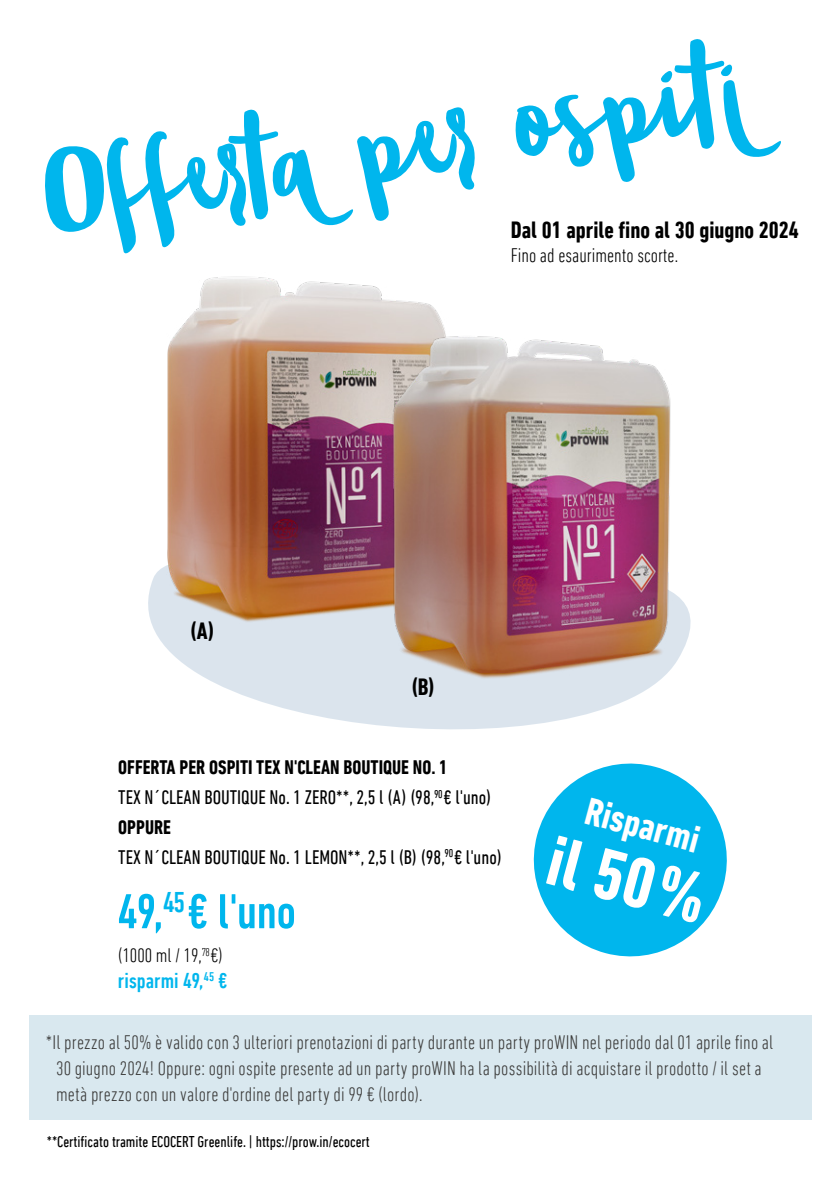
<style>
.page{position:relative;width:840px;height:1191px;background:#fff}
.page>*{position:absolute;margin:0;border:0;box-sizing:border-box;transform-origin:0 0}
.t1{font:96.4px "Blog Script";color:#00b6ed}
.t2{font:700 condensed 72.8px "DIN Next LT Pro";color:#fff}
.t3{font:500 condensed 50px "DIN Next LT Pro";color:#00b6ed}
.t4{font:700 condensed 38.8px "DIN Next LT Pro";color:#fff}
.t5{font:700 condensed 24px "DIN Next LT Pro";color:#000}
.t6{font:500 condensed 22px "DIN Next LT Pro";letter-spacing:.005em;color:#00b6ed}
.t7{font:300 condensed 20px/26px "DIN Next LT Pro";letter-spacing:.005em;color:#3c3c3b}
.t8{font:condensed 20px/29.6px "DIN Next LT Pro";color:#000}
.t9{font:300 condensed 20px "DIN Next LT Pro";color:#000}
.t10{font:condensed 16px "DIN Next LT Pro";color:#000}
.s1{font-weight:700}
</style>
<div class="page">
<div style="left:29px;top:1015px;width:782px;height:104px;background:#d9e8ef"></div>
<svg style="left:166px;top:647px;width:463px;height:83px;fill:#dbe4ed"></svg>
<img style="left:148px;top:276px;width:287px;height:371px">
<img style="left:362px;top:309px;width:329px;height:390px">
<svg style="left:533px;top:763px;width:194px;height:194px;fill:#00b6ed"></svg>
<h1 class="t1" style="left:33px;top:143px;width:722px;rotate:-9deg">Offerta per ospiti</h1>
<p class="t5" style="left:510px;top:216px;width:289px">Dal 01 aprile fino al 30 giugno 2024</p>
<p class="t9" style="left:510px;top:244px;width:169px">Fino ad esaurimento scorte.</p>
<p class="t5" style="left:190px;top:617px;width:26px">(A)</p>
<p class="t5" style="left:411px;top:673px;width:25px">(B)</p>
<p class="t8" style="left:118px;top:752px;width:385px"><span class="s1">OFFERTA PER OSPITI TEX N'CLEAN BOUTIQUE NO. 1<br></span>TEX N´CLEAN BOUTIQUE No. 1 ZERO**, 2,5 l (A) (98,<sup>90</sup> € l'uno)<br><span class="s1">OPPURE<br></span>TEX N´CLEAN BOUTIQUE No. 1 LEMON**, 2,5 l (B) (98,<sup>90</sup> € l'uno)</p>
<h3 class="t3" style="left:118px;top:883px;width:179px">49,<sup>45</sup> € l'uno</h3>
<p class="t9" style="left:118px;top:944px;width:107px">(1000 ml / 19,<sup>78</sup> €)</p>
<p class="t6" style="left:118px;top:968px;width:111px">risparmi 49,<sup>45</sup> €</p>
<h3 class="t4" style="left:591px;top:788px;width:118px;rotate:15deg">Risparmi</h3>
<h2 class="t2" style="left:559px;top:818px;width:164px;rotate:15deg">il 50%</h2>
<p class="t7" style="left:56px;top:1028px;width:718px;text-indent:-10px">*Il prezzo al 50% è valido con 3 ulteriori prenotazioni di party durante un party proWIN nel periodo dal 01 aprile fino al<br>30 giugno 2024! Oppure: ogni ospite presente ad un party proWIN ha la possibilità di acquistare il prodotto / il set a metà prezzo con un valore d'ordine del party di 99 € (lordo).</p>
<p class="t10" style="left:47px;top:1132px;width:324px">**Certificato tramite ECOCERT Greenlife. | https://prow.in/ecocert</p>
</div>
